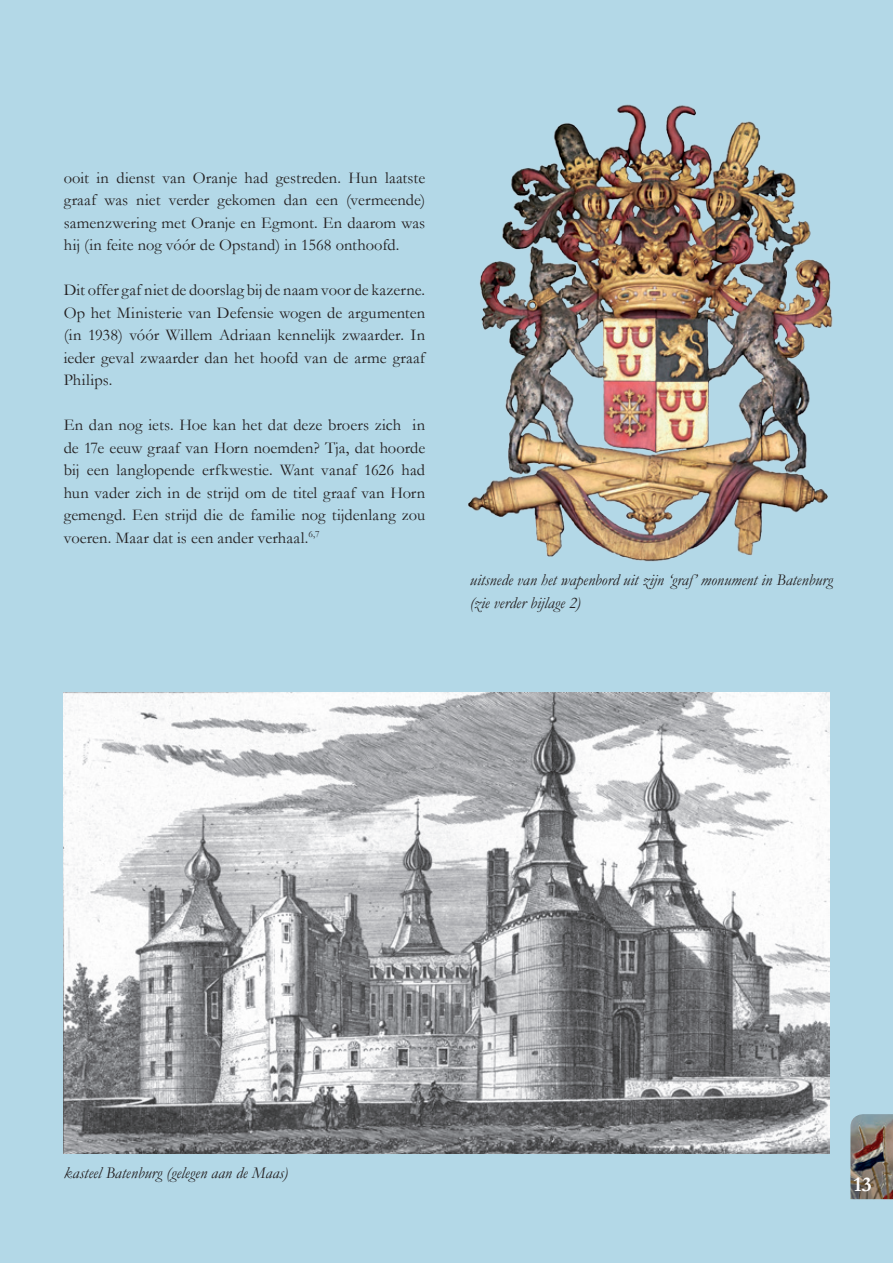
<style>
.page{position:relative;width:893px;height:1263px;background:#b3d8e7}
.page>*{position:absolute;margin:0;border:0;box-sizing:border-box;transform-origin:0 0}
.t1{font:700 21px "Garamond";color:#fff}
.t2{font:16.5px/22.5px "Garamond";letter-spacing:.005em;color:#231f20;text-align:justify}
.t3{font:italic 16.5px/22.5px "Garamond";color:#231f20}
</style>
<div class="page">
<img style="left:468px;top:104px;width:365px;height:458px">
<img style="left:64px;top:692px;width:765px;height:461px">
<img style="left:850px;top:1114px;width:43px;height:85px">
<p class="t2" style="left:64px;top:166px;width:363px">ooit in dienst van Oranje had gestreden. Hun laatste graaf was niet verder gekomen dan een (vermeende) samenzwering met Oranje en Egmont. En daarom was hij (in feite nog vóór de Opstand) in 1568 onthoofd.</p>
<p class="t2" style="left:64px;top:279px;width:363px">Dit offer gaf niet de doorslag bij de naam voor de kazerne.<br>Op het Ministerie van Defensie wogen de argumenten (in 1938) vóór Willem Adriaan kennelijk zwaarder. In ieder geval zwaarder dan het hoofd van de arme graaf Philips.</p>
<p class="t2" style="left:64px;top:414px;width:363px">En dan nog iets. Hoe kan het dat deze broers zich in de 17e eeuw graaf van Horn noemden? Tja, dat hoorde bij een langlopende erfkwestie. Want vanaf 1626 had hun vader zich in de strijd om de titel graaf van Horn gemengd. Een strijd die de familie nog tijdenlang zou voeren. Maar dat is een ander verhaal.<sup>6,7</sup></p>
<p class="t3" style="left:470px;top:568px;width:364px">uitsnede van het wapenbord uit zijn ‘graf’ monument in Batenburg (zie verder bijlage 2)</p>
<p class="t3" style="left:64px;top:1162px;width:226px">kasteel Batenburg (gelegen aan de Maas)</p>
<p class="t1" style="left:853px;top:1172px;width:20px">13</p>
</div>
